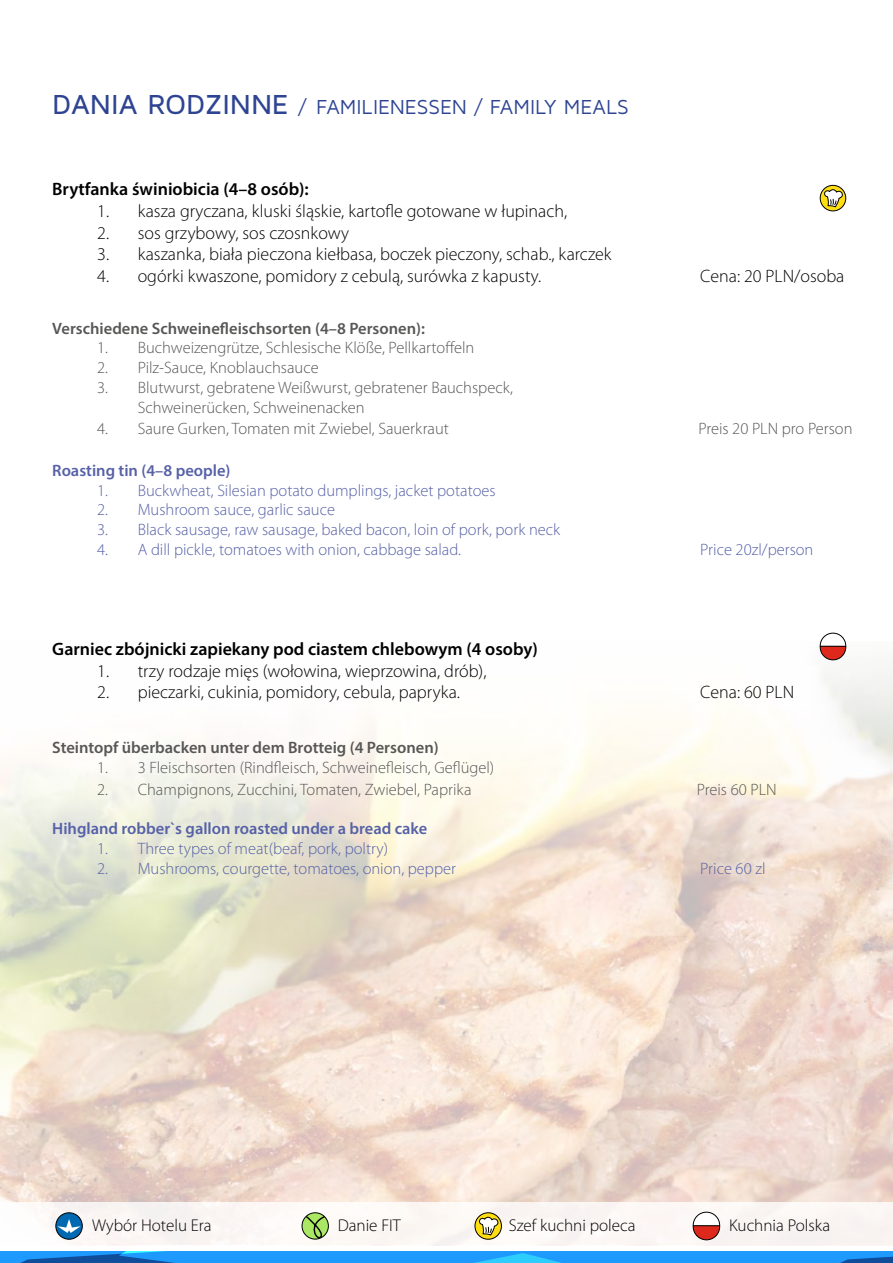
<style>
.page{position:relative;width:893px;height:1263px;background:#fff}
.page>*{position:absolute;margin:0;border:0;box-sizing:border-box;transform-origin:0 0}
.t1{font:21px "Maven Pro";letter-spacing:-.005em;color:#2e4492}
.t2{font:300 18px "Myriad Pro";color:#000}
.t3{font:600 18px "Myriad Pro";color:#000}
.t4{font:300 17.1px "Myriad Pro";color:#000}
.t5{font:300 16.5px/19.8px "Myriad Pro";color:#575756}
.t6{font:300 16.5px "Myriad Pro";color:#5661a7}
.t7{font:600 16.5px "Myriad Pro";color:#575756}
.t8{font:600 16.5px "Myriad Pro";color:#5661a7}
.s1{font-weight:500;font-size:28.5px}
</style>
<div class="page">
<img style="left:0;top:643px;width:893px;height:559px">
<div style="left:0;top:1202px;width:893px;height:49px;background:#fcf7f5"></div>
<svg style="left:819px;top:632px;width:27px;height:29px"></svg>
<svg style="left:820px;top:185px;width:26px;height:26px"></svg>
<div style="left:820px;top:185px;width:26px;height:26px;border:1px solid #000;border-radius:50%"></div>
<svg style="left:824px;top:189px;width:19px;height:20px"></svg>
<svg style="left:0;top:1212px;width:893px;height:51px"></svg>
<p class="t1" style="left:52px;top:94px;width:578px"><span class="s1">DANIA RODZINNE</span> / FAMILIENESSEN / FAMILY MEALS</p>
<p class="t3" style="left:52px;top:178px;width:258px">Brytfanka świniobicia (4–8 osób):</p>
<p class="t2" style="left:97px;top:200px;width:472px">1. kasza gryczana, kluski śląskie, kartofle gotowane w łupinach,</p>
<p class="t2" style="left:97px;top:222px;width:253px">2. sos grzybowy, sos czosnkowy</p>
<p class="t2" style="left:97px;top:243px;width:516px">3. kaszanka, biała pieczona kiełbasa, boczek pieczony, schab., karczek</p>
<p class="t2" style="left:97px;top:265px;width:445px">4. ogórki kwaszone, pomidory z cebulą, surówka z kapusty.</p>
<p class="t2" style="left:700px;top:265px;width:146px">Cena: 20 PLN/osoba</p>
<p class="t7" style="left:52px;top:318px;width:374px">Verschiedene Schweinefleischsorten (4–8 Personen):</p>
<p class="t5" style="left:97px;top:338px;width:379px">1. Buchweizengrütze, Schlesische Klöße, Pellkartoffeln</p>
<p class="t5" style="left:97px;top:358px;width:223px">2. Pilz-Sauce, Knoblauchsauce</p>
<p class="t5" style="left:138px;top:377px;width:377px;text-indent:-41px">3. Blutwurst, gebratene Weißwurst, gebratener Bauchspeck,<br>Schweinerücken, Schweinenacken</p>
<p class="t5" style="left:97px;top:419px;width:353px">4. Saure Gurken, Tomaten mit Zwiebel, Sauerkraut</p>
<p class="t5" style="left:698px;top:419px;width:156px">Preis 20 PLN pro Person</p>
<p class="t8" style="left:52px;top:460px;width:180px">Roasting tin (4–8 people)</p>
<p class="t6" style="left:97px;top:480px;width:400px">1. Buckwheat, Silesian potato dumplings, jacket potatoes</p>
<p class="t6" style="left:97px;top:500px;width:239px">2. Mushroom sauce, garlic sauce</p>
<p class="t6" style="left:97px;top:520px;width:464px">3. Black sausage, raw sausage, baked bacon, loin of pork, pork neck</p>
<p class="t6" style="left:97px;top:540px;width:365px">4. A dill pickle, tomatoes with onion, cabbage salad.</p>
<p class="t6" style="left:700px;top:540px;width:115px">Price 20zl/person</p>
<p class="t3" style="left:52px;top:638px;width:487px">Garniec zbójnicki zapiekany pod ciastem chlebowym (4 osoby)</p>
<p class="t2" style="left:97px;top:660px;width:391px">1. trzy rodzaje mięs (wołowina, wieprzowina, drób),</p>
<p class="t2" style="left:97px;top:682px;width:364px">2. pieczarki, cukinia, pomidory, cebula, papryka.</p>
<p class="t2" style="left:700px;top:682px;width:95px">Cena: 60 PLN</p>
<p class="t7" style="left:52px;top:737px;width:388px">Steintopf überbacken unter dem Brotteig (4 Personen)</p>
<p class="t5" style="left:97px;top:758px;width:399px">1. 3 Fleischsorten (Rindfleisch, Schweinefleisch, Geflügel)</p>
<p class="t5" style="left:97px;top:779px;width:376px">2. Champignons, Zucchini, Tomaten, Zwiebel, Paprika</p>
<p class="t5" style="left:697px;top:779px;width:81px">Preis 60 PLN</p>
<p class="t8" style="left:52px;top:818px;width:377px">Hihgland robber`s gallon roasted under a bread cake</p>
<p class="t6" style="left:97px;top:839px;width:292px">1. Three types of meat(beaf, pork, poltry)</p>
<p class="t6" style="left:97px;top:858px;width:360px">2. Mushrooms, courgette, tomatoes, onion, pepper</p>
<p class="t6" style="left:700px;top:858px;width:67px">Price 60 zl</p>
<p class="t4" style="left:92px;top:1215px;width:121px">Wybór Hotelu Era</p>
<p class="t4" style="left:338px;top:1215px;width:65px">Danie FIT</p>
<p class="t4" style="left:509px;top:1215px;width:128px">Szef kuchni poleca</p>
<p class="t4" style="left:729px;top:1215px;width:103px">Kuchnia Polska</p>
</div>
